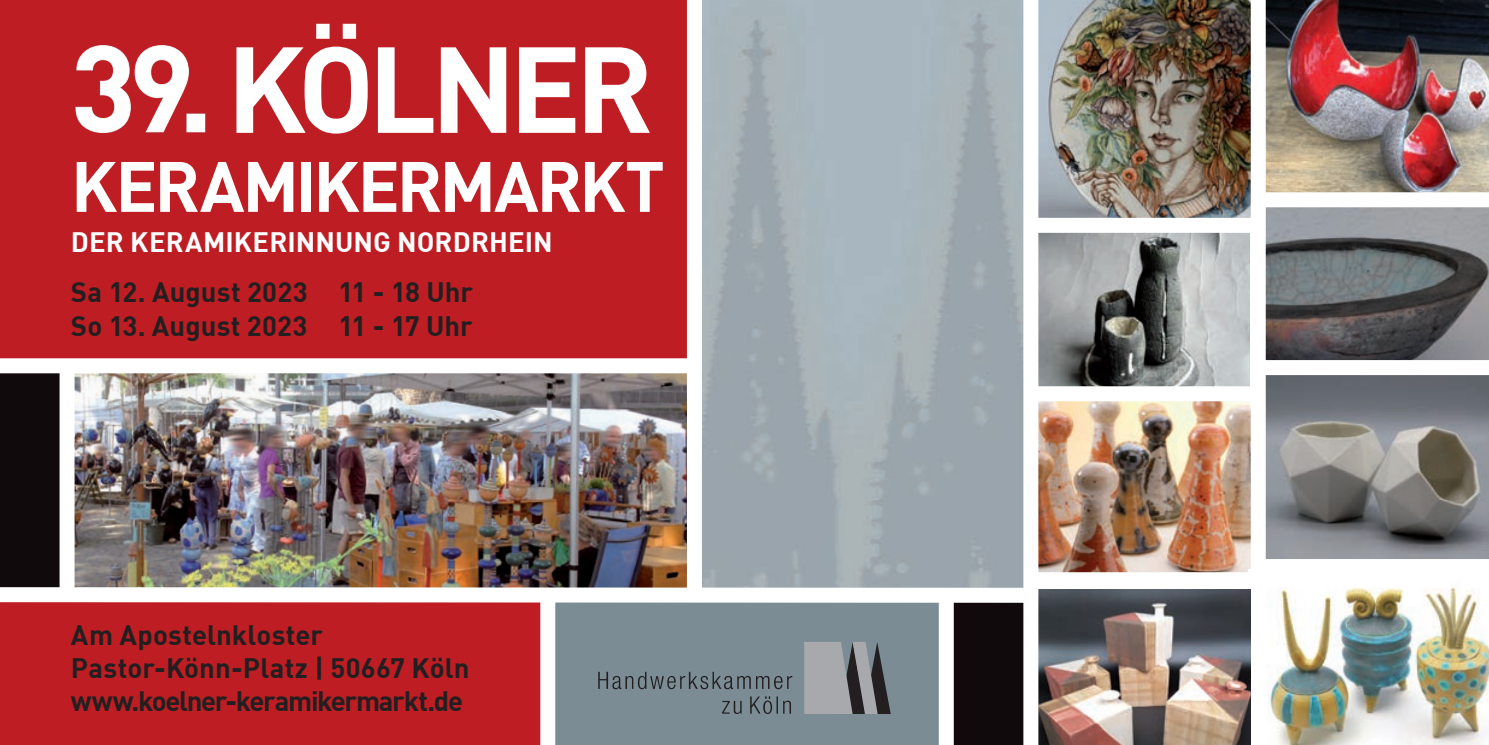
<style>
.page{position:relative;width:1489px;height:745px;background:#fff}
.page>*{position:absolute;margin:0;border:0;box-sizing:border-box;transform-origin:0 0}
.t1{font:700 120px "DIN";letter-spacing:-.06em;color:#fff}
.t2{font:700 70px "DIN";letter-spacing:-.03em;color:#fff}
.t3{font:700 27.5px/33px "DIN";color:#231f20}
.t4{font:700 27.5px "DIN";letter-spacing:.005em;color:#fff}
.s1{color:#dde1e4}
</style>
<div class="page">
<img style="left:1265px;top:0;width:223px;height:192px">
<img style="left:1038px;top:385px;width:212px;height:187px">
<img style="left:1248px;top:569px;width:240px;height:175px">
<img style="left:1038px;top:233px;width:210px;height:153px">
<img style="left:1038px;top:0;width:212px;height:218px">
<img style="left:1265px;top:375px;width:223px;height:183px">
<img style="left:1265px;top:207px;width:223px;height:153px">
<img style="left:75px;top:373px;width:612px;height:213px">
<div style="left:0;top:0;width:1030px;height:369px;background:#be1e23"></div>
<img style="left:702px;top:0;width:321px;height:586px">
<div style="left:0;top:597px;width:635px;height:147px;background:#be1e23"></div>
<div style="left:543px;top:592px;width:490px;height:152px;background:#7b8c95"></div>
<div style="left:944px;top:595px;width:92px;height:149px;background:#110a0c"></div>
<svg style="left:804px;top:642px;width:86px;height:71px"></svg>
<svg style="left:598px;top:671px;width:194px;height:42px"></svg>
<div style="left:687px;top:0;width:15px;height:597px;background:#fff"></div>
<div style="left:938px;top:594px;width:15px;height:150px;background:#fff"></div>
<div style="left:540px;top:599px;width:15px;height:145px;background:#fff"></div>
<div style="left:1250px;top:0;width:15px;height:744px;background:#fff"></div>
<div style="left:1255px;top:558px;width:233px;height:15px;background:#fff"></div>
<div style="left:0;top:365px;width:65px;height:227px;background:#110a0c"></div>
<div style="left:0;top:358px;width:692px;height:15px;background:#fff"></div>
<div style="left:60px;top:362px;width:15px;height:235px;background:#fff"></div>
<img style="left:1038px;top:589px;width:212px;height:155px">
<div style="left:1027px;top:386px;width:228px;height:15px;background:#fff"></div>
<div style="left:1027px;top:572px;width:228px;height:15px;background:#fff"></div>
<div style="left:1023px;top:0;width:15px;height:744px;background:#fff"></div>
<div style="left:0;top:586px;width:1033px;height:16px;background:#fff"></div>
<h1 class="t1" style="left:71px;top:11px;width:584px"><span class="s1">39.</span> KÖLNER</h1>
<h2 class="t2" style="left:71px;top:141px;width:595px">KERAMIKERMARKT</h2>
<p class="t4" style="left:71px;top:223px;width:483px">DER KERAMIKERINNUNG NORDRHEIN</p>
<p class="t3" style="left:71px;top:274px;width:403px">Sa 12. August 2023 11 - 18 Uhr<br>So 13. August 2023 11 - 17 Uhr</p>
<p class="t3" style="left:71px;top:616px;width:400px">Am Apostelnkloster<br>Pastor-Könn-Platz | 50667 Köln www.koelner-keramikermarkt.de</p>
</div>
